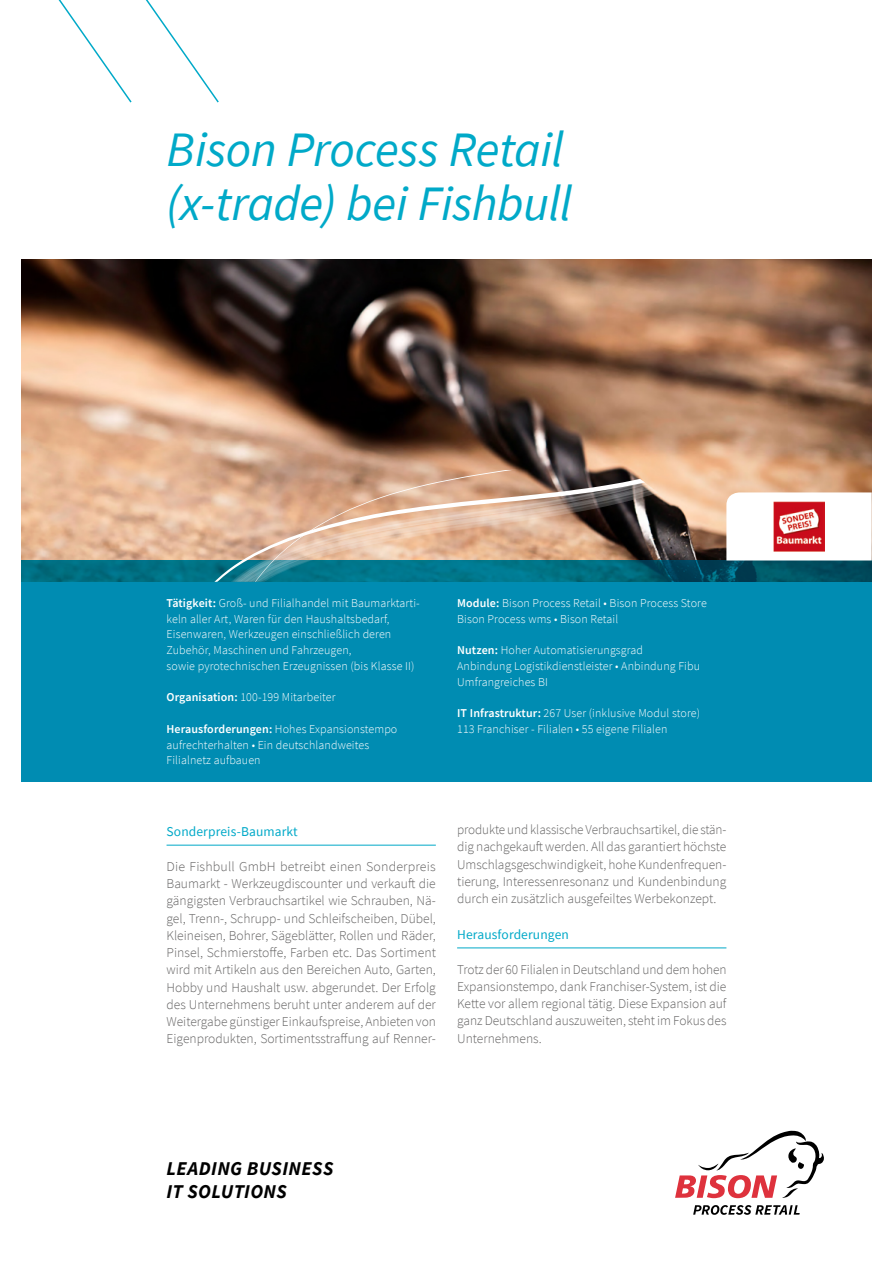
<style>
.page{position:relative;width:893px;height:1263px;background:#fff}
.page>*{position:absolute;margin:0;border:0;box-sizing:border-box;transform-origin:0 0}
.Titel_Blau{font:italic 49.5px/54px "Source Sans Pro";letter-spacing:-.01em;color:#00a9c8}
.Claim_schwarz{font:italic 700 19.5px "Source Sans Pro";letter-spacing:.02em;color:#000}
.Fliesstext{font:300 13.5px/17.2px "Source Sans Pro";color:#646363;text-align:justify}
.Untertitel{font:13.5px "Source Sans Pro";letter-spacing:.01em;color:#00a9c8}
.t1{font:300 12px/15.8px "Source Sans Pro";letter-spacing:.01em;color:#fff}
.s1{font-weight:600}
</style>
<div class="page">
<img style="left:21px;top:260px;width:851px;height:300px">
<div style="left:21px;top:560px;width:851px;height:222px;background:#008cb2"></div>
<hr style="left:167px;top:845px;width:269px;height:1px;background:#00a9c8">
<hr style="left:457px;top:947px;width:269px;height:1px;background:#00a9c8">
<svg style="left:58px;top:0;width:161px;height:103px"></svg>
<svg style="left:792px;top:492px;width:80px;height:68px"></svg>
<img style="left:792px;top:501px;width:32px;height:51px">
<svg style="left:675px;top:1130px;width:149px;height:68px"></svg>
<svg style="left:693px;top:1205px;width:107px;height:10px"></svg>
<svg style="left:189px;top:470px;width:591px;height:112px;background:#a19a8b"></svg>
<p class="Titel_Blau" style="left:167px;top:122px;width:407px">Bison Process Retail (x-trade) bei Fishbull</p>
<p class="t1" style="left:167px;top:595px;width:255px"><span class="s1">Tätigkeit:</span> Groß- und Filialhandel mit Baumarktarti&shy;keln aller Art, Waren für den Haushaltsbedarf, Eisenwaren, Werkzeugen einschließlich deren Zubehör, Maschinen und Fahrzeugen,<br>sowie pyrotechnischen Erzeugnissen (bis Klasse II)</p>
<p class="t1" style="left:167px;top:690px;width:171px"><span class="s1">Organisation:</span> 100-199 Mitarbeiter</p>
<p class="t1" style="left:167px;top:721px;width:232px"><span class="s1">Herausforderungen:</span> Hohes Expansionstempo aufrechterhalten • Ein deutschlandweites<br>Filialnetz aufbauen</p>
<p class="t1" style="left:457px;top:595px;width:251px"><span class="s1">Module:</span> Bison Process Retail • Bison Process Store<br>Bison Process wms • Bison Retail</p>
<p class="t1" style="left:457px;top:642px;width:187px"><span class="s1">Nutzen:</span> Hoher Automatisierungsgrad</p>
<p class="t1" style="left:457px;top:658px;width:244px">Anbindung Logistikdienstleister • Anbindung Fibu</p>
<p class="t1" style="left:457px;top:674px;width:92px">Umfrangreiches BI</p>
<p class="t1" style="left:457px;top:705px;width:245px"><span class="s1">IT Infrastruktur:</span> 267 User (inklusive Modul store)</p>
<p class="t1" style="left:457px;top:721px;width:212px">113 Franchiser - Filialen • 55 eigene Filialen</p>
<p class="Untertitel" style="left:167px;top:823px;width:133px">Sonderpreis-Baumarkt</p>
<p class="Fliesstext" style="left:167px;top:858px;width:271px">Die Fishbull GmbH betreibt einen Sonderpreis Baumarkt - Werkzeugdiscounter und verkauft die gängigsten Verbrauchsartikel wie Schrauben, Nä&shy;gel, Trenn-, Schrupp- und Schleifscheiben, Dübel, Kleineisen, Bohrer, Sägeblätter, Rollen und Räder, Pinsel, Schmierstoffe, Farben etc. Das Sortiment wird mit Artikeln aus den Bereichen Auto, Garten, Hobby und Haushalt usw. abgerundet. Der Erfolg des Unternehmens beruht unter anderem auf der Weitergabe günstiger Einkaufspreise, Anbieten von Eigenprodukten, Sortimentsstraffung auf Renner-</p>
<p class="Fliesstext" style="left:457px;top:821px;width:271px">produkte und klassische Verbrauchsartikel, die stän&shy;dig nachgekauft werden. All das garantiert höchste Umschlagsgeschwindigkeit, hohe Kundenfrequen&shy;tierung, Interessenresonanz und Kundenbindung durch ein zusätzlich ausgefeiltes Werbekonzept.</p>
<p class="Untertitel" style="left:457px;top:926px;width:113px">Herausforderungen</p>
<p class="Fliesstext" style="left:457px;top:960px;width:271px">Trotz der 60 Filialen in Deutschland und dem hohen Expansionstempo, dank Franchiser-System, ist die Kette vor allem regional tätig. Diese Expansion auf ganz Deutschland auszuweiten, steht im Fokus des Unternehmens.</p>
<p class="Claim_schwarz" style="left:167px;top:1155px;width:168px">LEADING BUSINESS</p>
<p class="Claim_schwarz" style="left:167px;top:1178px;width:122px">IT SOLUTIONS</p>
</div>
